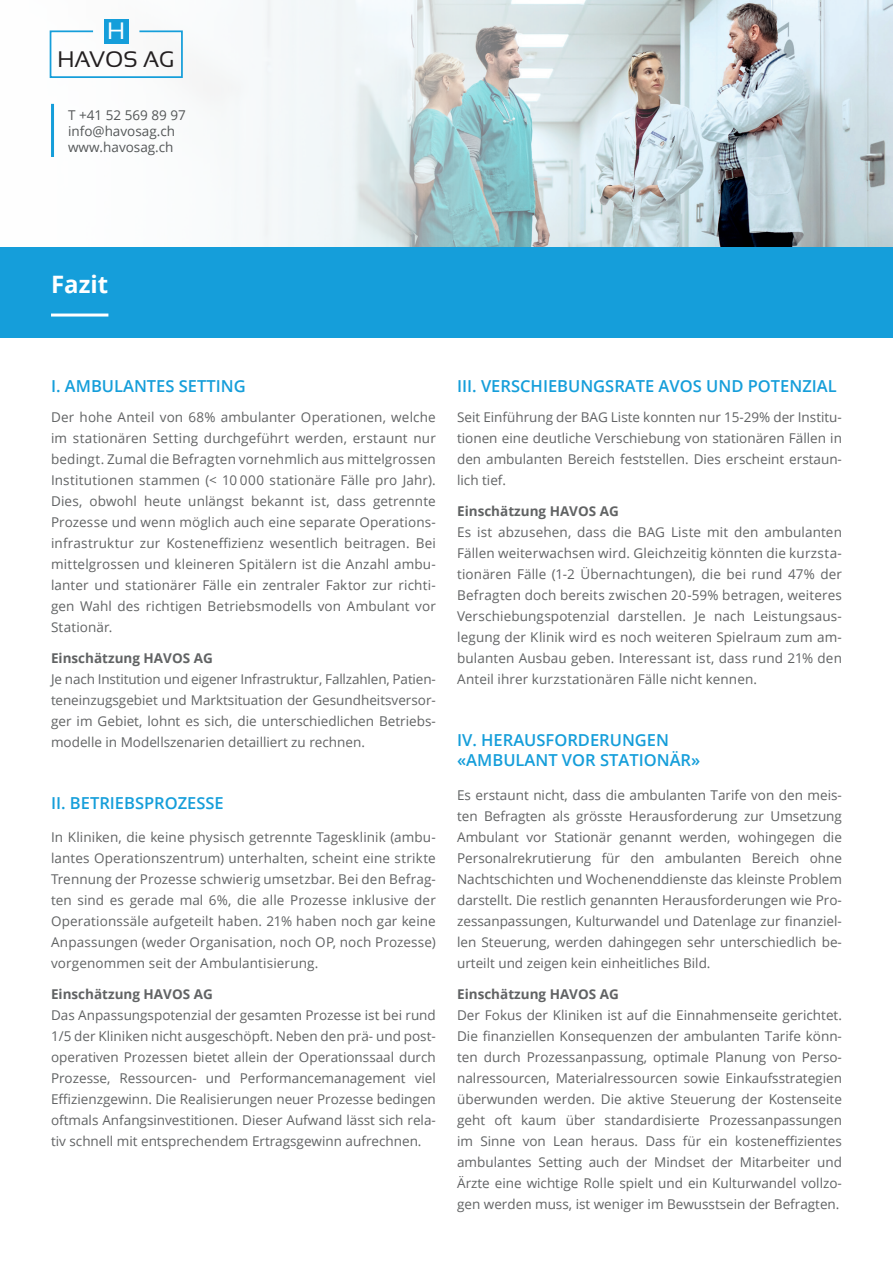
<style>
.page{position:relative;width:893px;height:1263px;background:#fff}
.page>*{position:absolute;margin:0;border:0;box-sizing:border-box;transform-origin:0 0}
.t1{font:700 24px "Open Sans";color:#fff}
.t2{font:23.7px "Sansation";color:#fff}
.t3{font:22.5px "Sansation";color:#231f20}
.t4{font:600 16.5px/19.8px "Open Sans";color:#159eda}
.t5{font:13.5px/21px "Open Sans";color:#616364;text-align:justify}
.t6{font:700 13.5px "Open Sans";color:#616364}
.t7{font:13.5px/16.2px "Open Sans";color:#545758}
</style>
<div class="page">
<img style="left:51px;top:0;width:842px;height:247px">
<div style="left:104px;top:19px;width:25px;height:25px;background:#159eda"></div>
<svg style="left:49px;top:30px;width:134px;height:48px"></svg>
<hr style="left:51px;top:104px;width:3px;height:53px;background:#159eda">
<div style="left:0;top:247px;width:893px;height:91px;background:#159eda"></div>
<hr style="left:51px;top:314px;width:57px;height:3px;background:#fff">
<h2 class="t2" style="left:107px;top:18px;width:20px">H</h2>
<h3 class="t3" style="left:57px;top:46px;width:118px">HAVOS AG</h3>
<p class="t7" style="left:68px;top:106px;width:119px">T +41 52 569 89 97 info@havosag.ch www.havosag.ch</p>
<h1 class="t1" style="left:51px;top:267px;width:59px">Fazit</h1>
<p class="t4" style="left:51px;top:376px;width:196px">I. AMBULANTES SETTING</p>
<p class="t5" style="left:51px;top:406px;width:386px">Der hohe Anteil von 68% ambulanter Operationen, welche im stationären Setting durchgeführt werden, erstaunt nur bedingt. Zumal die Befragten vornehmlich aus mittelgrossen Institutionen stammen (&lt; 10 000 stationäre Fälle pro Jahr).<br>Dies, obwohl heute unlängst bekannt ist, dass getrennte Prozesse und wenn möglich auch eine separate Operations&shy;infrastruktur zur Kosteneffizienz wesentlich beitragen. Bei mittelgrossen und kleineren Spitälern ist die Anzahl ambu&shy;lanter und stationärer Fälle ein zentraler Faktor zur richti&shy;gen Wahl des richtigen Betriebsmodells von Ambulant vor Stationär.</p>
<p class="t6" style="left:51px;top:649px;width:163px">Einschätzung HAVOS AG</p>
<p class="t5" style="left:51px;top:668px;width:386px">Je nach Institution und eigener Infrastruktur, Fallzahlen, Patien&shy;teneinzugsgebiet und Marktsituation der Gesundheitsversor&shy;ger im Gebiet, lohnt es sich, die unterschiedlichen Betriebs&shy;modelle in Modellszenarien detailliert zu rechnen.</p>
<p class="t4" style="left:51px;top:793px;width:174px">II. BETRIEBSPROZESSE</p>
<p class="t5" style="left:51px;top:826px;width:386px">In Kliniken, die keine physisch getrennte Tagesklinik (ambu&shy;lantes Operationszentrum) unterhalten, scheint eine strikte Trennung der Prozesse schwierig umsetzbar. Bei den Befrag&shy;ten sind es gerade mal 6%, die alle Prozesse inklusive der Operationssäle aufgeteilt haben. 21% haben noch gar keine Anpassungen (weder Organisation, noch OP, noch Prozesse) vorgenommen seit der Ambulantisierung.</p>
<p class="t6" style="left:51px;top:985px;width:163px">Einschätzung HAVOS AG</p>
<p class="t5" style="left:51px;top:1004px;width:386px">Das Anpassungspotenzial der gesamten Prozesse ist bei rund 1/5 der Kliniken nicht ausgeschöpft. Neben den prä- und post&shy;operativen Prozessen bietet allein der Operationssaal durch Prozesse, Ressourcen- und Performancemanagement viel Effizienzgewinn. Die Realisierungen neuer Prozesse bedingen oftmals Anfangsinvestitionen. Dieser Aufwand lässt sich rela&shy;tiv schnell mit entsprechendem Ertragsgewinn aufrechnen.</p>
<p class="t4" style="left:457px;top:376px;width:381px">III. VERSCHIEBUNGSRATE AVOS UND POTENZIAL</p>
<p class="t5" style="left:457px;top:406px;width:386px">Seit Einführung der BAG Liste konnten nur 15-29% der Institu&shy;tionen eine deutliche Verschiebung von stationären Fällen in den ambulanten Bereich feststellen. Dies erscheint erstaun&shy;lich tief.</p>
<p class="t6" style="left:457px;top:502px;width:163px">Einschätzung HAVOS AG</p>
<p class="t5" style="left:457px;top:521px;width:386px">Es ist abzusehen, dass die BAG Liste mit den ambulanten Fällen weiterwachsen wird. Gleichzeitig könnten die kurzsta&shy;tionären Fälle (1-2 Übernachtungen), die bei rund 47% der Befragten doch bereits zwischen 20-59% betragen, weiteres Verschiebungspotenzial darstellen. Je nach Leistungsaus&shy;legung der Klinik wird es noch weiteren Spielraum zum am&shy;bulanten Ausbau geben. Interessant ist, dass rund 21% den Anteil ihrer kurzstationären Fälle nicht kennen.</p>
<p class="t4" style="left:457px;top:730px;width:245px">IV. HERAUSFORDERUNGEN «AMBULANT VOR STATIONÄR»</p>
<p class="t5" style="left:457px;top:784px;width:386px">Es erstaunt nicht, dass die ambulanten Tarife von den meis&shy;ten Befragten als grösste Herausforderung zur Umsetzung Ambulant vor Stationär genannt werden, wohingegen die Personalrekrutierung für den ambulanten Bereich ohne Nachtschichten und Wochenenddienste das kleinste Problem darstellt. Die restlich genannten Herausforderungen wie Pro&shy;zessanpassungen, Kulturwandel und Datenlage zur finanziel&shy;len Steuerung, werden dahingegen sehr unterschiedlich be&shy;urteilt und zeigen kein einheitliches Bild.</p>
<p class="t6" style="left:457px;top:985px;width:163px">Einschätzung HAVOS AG</p>
<p class="t5" style="left:457px;top:1004px;width:386px">Der Fokus der Kliniken ist auf die Einnahmenseite gerichtet.<br>Die finanziellen Konsequenzen der ambulanten Tarife könn&shy;ten durch Prozessanpassung, optimale Planung von Perso&shy;nalressourcen, Materialressourcen sowie Einkaufsstrategien überwunden werden. Die aktive Steuerung der Kostenseite geht oft kaum über standardisierte Prozessanpassungen im Sinne von Lean heraus. Dass für ein kosteneffizientes ambulantes Setting auch der Mindset der Mitarbeiter und Ärzte eine wichtige Rolle spielt und ein Kulturwandel vollzo&shy;gen werden muss, ist weniger im Bewusstsein der Befragten.</p>
</div>
